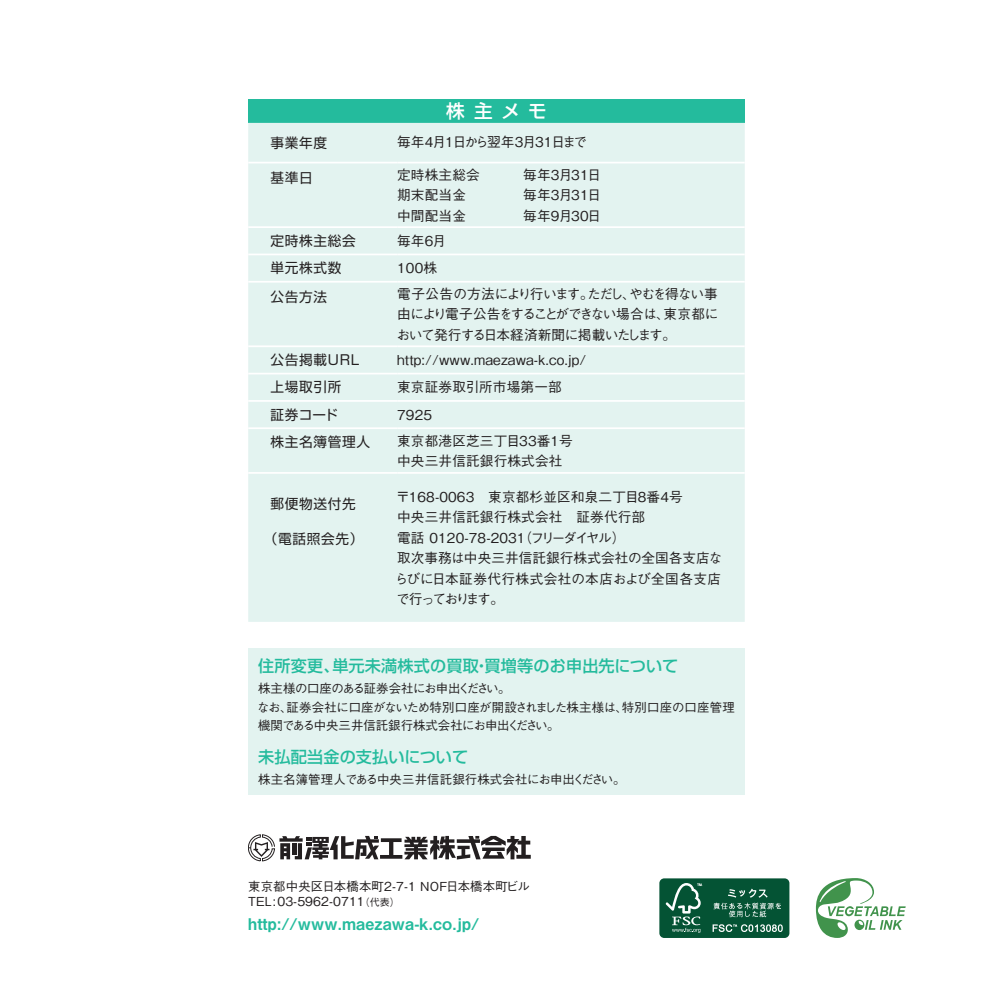
<style>
.page{position:relative;width:993px;height:993px;background:#fff}
.page>*{position:absolute;margin:0;border:0;box-sizing:border-box;transform-origin:0 0}
.t1{font:500 18.55px "Shin Go Pr 5";color:#fff}
.t2{font:500 16.1px "Shin Go Pr 5";letter-spacing:.01em;color:#24bb9d}
.t3{font:16.1px "Midashi Go Pr 5 MB31";letter-spacing:.01em;color:#24bb9d}
.t4{font:500 13.65px/20.5px "Gothic BBB Pr 5";letter-spacing:.01em;color:#231f20}
.t5{font:13.65px "Shin Go Pr 5";letter-spacing:.05em;color:#231f20}
.t6{font:500 13.65px "Gothic BBB Pr 5";letter-spacing:-.025em;color:#231f20}
.t7{font:500 13.65px "Gothic BBB Pr 5";letter-spacing:-.075em;color:#231f20}
.t8{font:500 12.42px/18.6px "Gothic BBB Pr 5";letter-spacing:-.025em;color:#231f20}
.t9{font:500 12.42px/14.5px "Gothic BBB Pr 5";color:#231f20}
.s1{font-size:9.97px}
</style>
<div class="page">
<div style="left:248px;top:99px;width:496px;height:24px;background:#24bb9d"></div>
<div style="left:248px;top:123px;width:496px;height:498px;background:#e3f3f0"></div>
<hr style="left:248px;top:162px;width:149px;height:1px;background:#fff">
<hr style="left:397px;top:162px;width:347px;height:1px;background:#fff">
<hr style="left:248px;top:226px;width:149px;height:2px;background:#fff">
<hr style="left:397px;top:226px;width:347px;height:2px;background:#fff">
<hr style="left:248px;top:253px;width:149px;height:2px;background:#fff">
<hr style="left:397px;top:253px;width:347px;height:2px;background:#fff">
<hr style="left:248px;top:281px;width:149px;height:1px;background:#fff">
<hr style="left:397px;top:281px;width:347px;height:1px;background:#fff">
<hr style="left:248px;top:345px;width:149px;height:2px;background:#fff">
<hr style="left:397px;top:345px;width:347px;height:2px;background:#fff">
<hr style="left:248px;top:372px;width:149px;height:2px;background:#fff">
<hr style="left:397px;top:372px;width:347px;height:2px;background:#fff">
<hr style="left:248px;top:400px;width:149px;height:1px;background:#fff">
<hr style="left:397px;top:400px;width:347px;height:1px;background:#fff">
<hr style="left:248px;top:427px;width:149px;height:2px;background:#fff">
<hr style="left:397px;top:427px;width:347px;height:2px;background:#fff">
<hr style="left:248px;top:472px;width:149px;height:1px;background:#fff">
<hr style="left:397px;top:472px;width:347px;height:1px;background:#fff">
<svg style="left:248px;top:834px;width:282px;height:26px"></svg>
<div style="left:248px;top:647px;width:496px;height:147px;background:#e3f3f0"></div>
<div style="left:659px;top:878px;width:130px;height:59px;background:#045334;border-radius:5px"></div>
<svg style="left:665px;top:883px;width:36px;height:49px"></svg>
<svg style="left:713px;top:888px;width:67px;height:28px"></svg>
<svg style="left:712px;top:924px;width:70px;height:7px"></svg>
<svg style="left:815px;top:878px;width:90px;height:59px"></svg>
<h1 class="t1" style="left:446px;top:96px;width:102px">株主メモ</h1>
<p class="t5" style="left:270px;top:131px;width:58px">事業年度</p>
<p class="t7" style="left:397px;top:131px;width:191px">毎年4月1日から翌年3月31日まで</p>
<p class="t5" style="left:270px;top:166px;width:44px">基準日</p>
<p class="t4" style="left:397px;top:163px;width:84px">定時株主総会</p>
<p class="t6" style="left:523px;top:163px;width:79px">毎年3月31日</p>
<p class="t4" style="left:397px;top:183px;width:70px">期末配当金</p>
<p class="t6" style="left:523px;top:184px;width:79px">毎年3月31日</p>
<p class="t4" style="left:397px;top:204px;width:70px">中間配当金</p>
<p class="t6" style="left:523px;top:204px;width:79px">毎年9月30日</p>
<p class="t5" style="left:270px;top:229px;width:87px">定時株主総会</p>
<p class="t4" style="left:397px;top:229px;width:51px">毎年6月</p>
<p class="t5" style="left:270px;top:257px;width:72px">単元株式数</p>
<p class="t4" style="left:397px;top:256px;width:41px">100株</p>
<p class="t5" style="left:270px;top:285px;width:58px">公告方法</p>
<p class="t4" style="left:396px;top:282px;width:323px;text-align:justify">電子公告の方法により行います。ただし、やむを得ない事由により電子公告をすることができない場合は、東京都において発行する日本経済新聞に掲載いたします。</p>
<p class="t5" style="left:270px;top:348px;width:90px">公告掲載URL</p>
<p class="t4" style="left:397px;top:348px;width:191px">http://www.maezawa-k.co.jp/</p>
<p class="t5" style="left:270px;top:376px;width:72px">上場取引所</p>
<p class="t4" style="left:397px;top:376px;width:166px">東京証券取引所市場第一部</p>
<p class="t5" style="left:270px;top:403px;width:69px">証券コード</p>
<p class="t4" style="left:397px;top:403px;width:36px">7925</p>
<p class="t5" style="left:270px;top:430px;width:101px">株主名簿管理人</p>
<p class="t4" style="left:397px;top:429px;width:177px">東京都港区芝三丁目33番1号中央三井信託銀行株式会社</p>
<p class="t5" style="left:270px;top:492px;width:87px">郵便物送付先</p>
<p class="t5" style="left:264px;top:527px;width:101px">（電話照会先）</p>
<p class="t4" style="left:395px;top:485px;width:329px">〒168-0063　東京都杉並区和泉二丁目8番4号<br>中央三井信託銀行株式会社　証券代行部<br>電話 0120-78-2031（フリーダイヤル）<br>取次事務は中央三井信託銀行株式会社の全国各支店ならびに日本証券代行株式会社の本店および全国各支店で行っております。</p>
<p class="t2" style="left:258px;top:652px;width:421px">住所変更、単元未満株式の買取・買増等のお申出先について</p>
<p class="t8" style="left:257px;top:677px;width:479px">株主様の口座のある証券会社にお申出ください。<br>なお、証券会社に口座がないため特別口座が開設されました株主様は、特別口座の口座管理機関である中央三井信託銀行株式会社にお申出ください。</p>
<p class="t2" style="left:258px;top:743px;width:211px">未払配当金の支払いについて</p>
<p class="t9" style="left:258px;top:771px;width:368px">株主名簿管理人である中央三井信託銀行株式会社にお申出ください。</p>
<p class="t9" style="left:248px;top:877px;width:283px">東京都中央区日本橋本町2-7-1 NOF日本橋本町ビル<br>TEL:03-5962-0711<span class="s1">（代表）</span></p>
<p class="t3" style="left:248px;top:910px;width:232px">http://www.maezawa-k.co.jp/</p>
</div>
